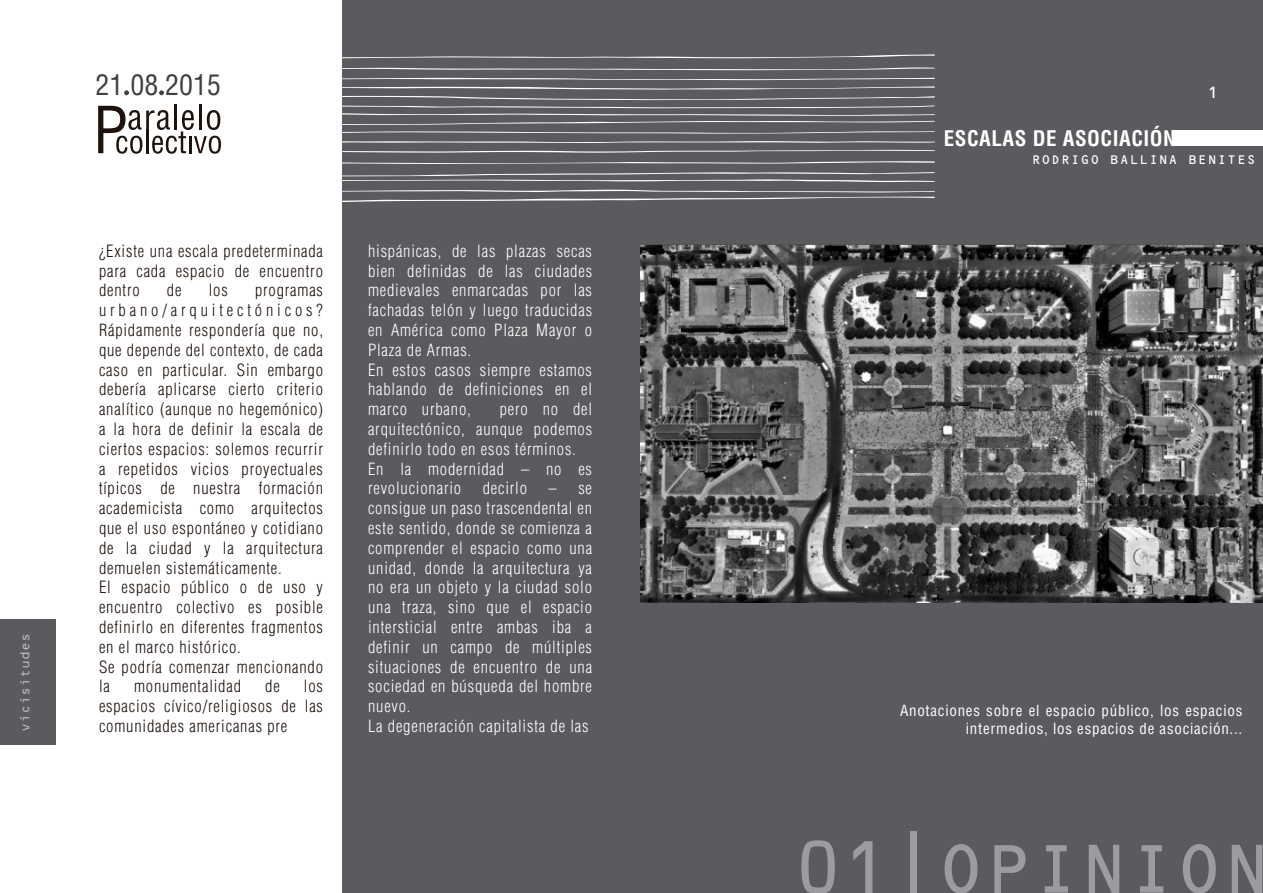
<style>
.page{position:relative;width:1263px;height:893px;background:#fff}
.page>*{position:absolute;margin:0;border:0;box-sizing:border-box;transform-origin:0 0}
.t1{font:82.65px "OCRB10 Pitch BT";color:#9c9ba0;scale:.96 1}
.t2{font:condensed 63.3px "Helvetica LT Std";color:#1e120d}
.t3{font:condensed 27.9px "Helvetica LT Std";color:#433f40}
.t4{font:700 condensed 21px "Helvetica LT Std";letter-spacing:.025em;color:#fff}
.t5{font:18px "OCRB10 Pitch BT";color:#fff}
.t6{font:300 condensed 16.5px/19.8px "Helvetica LT Std";letter-spacing:.05em;color:#1e120d;text-align:justify}
.t7{font:300 condensed 16.5px/19.8px "Helvetica LT Std";letter-spacing:.05em;color:#fff}
.t8{font:condensed 15px/18px "Helvetica LT Std";letter-spacing:.05em;color:#fff;text-align:right}
.t9{font:15px "OCRB10 Pitch BT";letter-spacing:.05em;color:#fff}
.t10{font:15px "OCRB10 Pitch BT";color:#fff}
</style>
<div class="page">
<div style="left:342px;top:0;width:921px;height:893px;background:#5b5b5f"></div>
<div style="left:1172px;top:130px;width:91px;height:16px;background:#fff"></div>
<svg style="left:342px;top:86px;width:593px;height:4px"></svg>
<svg style="left:342px;top:150px;width:593px;height:3px"></svg>
<svg style="left:342px;top:172px;width:593px;height:10px"></svg>
<svg style="left:342px;top:141px;width:593px;height:2px"></svg>
<svg style="left:342px;top:190px;width:593px;height:13px"></svg>
<svg style="left:342px;top:161px;width:593px;height:3px"></svg>
<svg style="left:342px;top:78px;width:593px;height:2px"></svg>
<svg style="left:342px;top:54px;width:593px;height:5px"></svg>
<svg style="left:342px;top:67px;width:593px;height:3px"></svg>
<svg style="left:342px;top:96px;width:593px;height:29px"></svg>
<svg style="left:342px;top:131px;width:593px;height:3px"></svg>
<div style="left:0;top:619px;width:55px;height:126px;background:#5b5b5f"></div>
<hr style="left:174px;top:104px;width:3px;height:25px;background:#1e120d">
<hr style="left:199px;top:104px;width:3px;height:25px;background:#1e120d">
<svg style="left:116px;top:110px;width:105px;height:44px"></svg>
<svg style="left:124px;top:90px;width:5px;height:5px"></svg>
<svg style="left:159px;top:90px;width:5px;height:5px"></svg>
<img style="left:641px;top:244px;width:622px;height:358px">
<p class="t10" style="left:18px;top:732px;width:101px;rotate:-90deg">vicisitudes</p>
<h3 class="t3" style="left:96px;top:67px;width:127px">21 08 2015</h3>
<h2 class="t2" style="left:93px;top:91px;width:37px">P</h2>
<p class="t6" style="left:99px;top:241px;width:225px">¿Existe una escala predeterminada para cada espacio de encuentro dentro</p>
<p class="t6" style="left:167px;top:280px;width:16px">de</p>
<p class="t6" style="left:209px;top:280px;width:21px">los</p>
<p class="t6" style="left:99px;top:280px;width:226px;text-align:left;text-indent:156px">programas urbano/arquitectónicos?<br>Rápidamente respondería que no, que depende del contexto, de cada caso en particular. Sin embargo debería aplicarse cierto criterio analítico (aunque no hegemónico) a la hora de definir la escala de ciertos espacios: solemos recurrir a repetidos vicios proyectuales típicos de nuestra formación academicista como arquitectos que el uso espontáneo y cotidiano de la ciudad y la arquitectura demuelen sistemáticamente.<br>El espacio público o de uso y encuentro colectivo es posible definirlo en diferentes fragmentos en el marco histórico.<br>Se podría comenzar mencionando la</p>
<p class="t6" style="left:99px;top:676px;width:226px;text-indent:205px">los espacios cívico/religiosos de las comunidades americanas pre</p>
<p class="t6" style="left:134px;top:676px;width:108px">monumentalidad</p>
<p class="t6" style="left:265px;top:676px;width:16px">de</p>
<p class="t7" style="left:368px;top:241px;width:226px">hispánicas, de las plazas secas bien definidas de las ciudades medievales enmarcadas por las fachadas telón y luego traducidas en América como Plaza Mayor o<br>Plaza de Armas.<br>En estos casos siempre estamos hablando de definiciones en el marco urbano,</p>
<p class="t7" style="left:368px;top:399px;width:226px;text-indent:132px">pero no del arquitectónico, aunque podemos definirlo todo en esos términos.<br>En la modernidad – no es revolucionario</p>
<p class="t7" style="left:483px;top:478px;width:46px">decirlo</p>
<p class="t7" style="left:368px;top:478px;width:226px;text-indent:181px">– se consigue un paso trascendental en este sentido, donde se comienza a comprender el espacio como una unidad, donde la arquitectura ya no era un objeto y la ciudad solo una traza, sino que el espacio intersticial entre ambas iba a definir un campo de múltiples situaciones de encuentro de una sociedad en búsqueda del hombre nuevo.<br>La degeneración capitalista de las</p>
<p class="t4" style="left:944px;top:125px;width:234px">ESCALAS DE ASOCIACIÓN</p>
<p class="t5" style="left:1207px;top:85px;width:12px">1</p>
<p class="t9" style="left:1032px;top:153px;width:226px">RODRIGO BALLINA BENITES</p>
<p class="t8" style="left:900px;top:701px;width:344px">Anotaciones sobre el espacio público, los espacios intermedios, los espacios de asociación...</p>
<h1 class="t1" style="left:794px;top:832px;width:498px">01|OPINION</h1>
</div>
